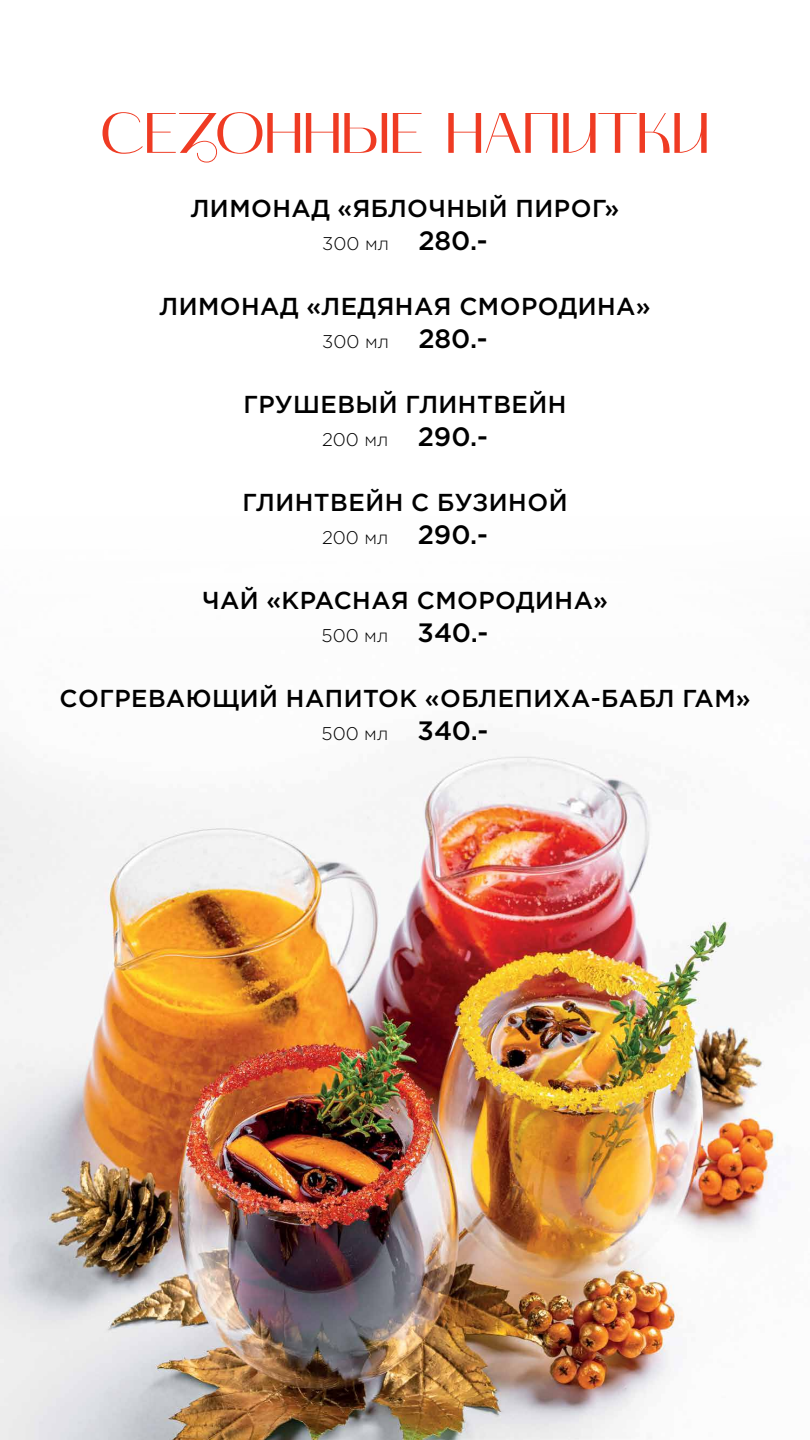
<style>
.page{position:relative;width:810px;height:1440px;background:#fff}
.page>*{position:absolute;margin:0;border:0;box-sizing:border-box;transform-origin:0 0}
.t1{font:300 57.15px "Mak";color:#ef3b23}
.t2{font:500 24.53px "Gotham Pro";letter-spacing:.02em;color:#000}
.t3{font:300 18.38px "Gotham Pro";color:#000}
.s1{font-weight:500;font-size:26.55px}
</style>
<div class="page">
<img style="left:0;top:756px;width:778px;height:684px">
<h1 class="t1" style="left:101px;top:102px;width:610px">СЕЗОННЫЕ НАПИТКИ</h1>
<p class="t2" style="left:191px;top:195px;width:430px">ЛИМОНАД «ЯБЛОЧНЫЙ ПИРОГ»</p>
<p class="t3" style="left:322px;top:233px;width:167px">300 мл <span class="s1">280.-</span></p>
<p class="t2" style="left:160px;top:292px;width:493px">ЛИМОНАД «ЛЕДЯНАЯ СМОРОДИНА»</p>
<p class="t3" style="left:322px;top:331px;width:167px">300 мл <span class="s1">280.-</span></p>
<p class="t2" style="left:244px;top:390px;width:324px">ГРУШЕВЫЙ ГЛИНТВЕЙН</p>
<p class="t3" style="left:322px;top:429px;width:167px">200 мл <span class="s1">290.-</span></p>
<p class="t2" style="left:242px;top:488px;width:327px">ГЛИНТВЕЙН С БУЗИНОЙ</p>
<p class="t3" style="left:322px;top:527px;width:167px">200 мл <span class="s1">290.-</span></p>
<p class="t2" style="left:202px;top:586px;width:408px">ЧАЙ «КРАСНАЯ СМОРОДИНА»</p>
<p class="t3" style="left:322px;top:625px;width:168px">500 мл <span class="s1">340.-</span></p>
<p class="t2" style="left:59px;top:684px;width:693px">СОГРЕВАЮЩИЙ НАПИТОК «ОБЛЕПИХА-БАБЛ ГАМ»</p>
<p class="t3" style="left:322px;top:723px;width:168px">500 мл <span class="s1">340.-</span></p>
</div>
